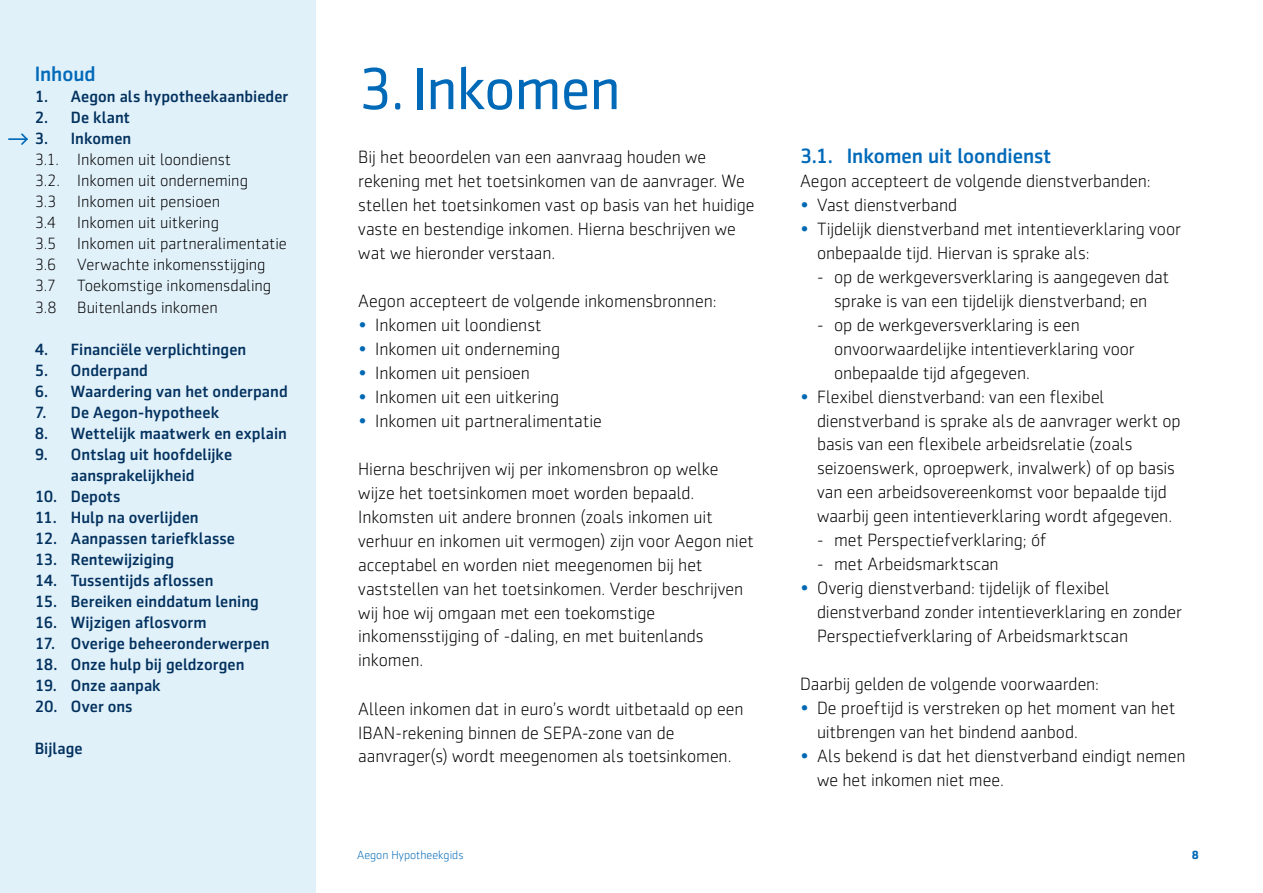
<style>
.page{position:relative;width:1263px;height:893px;background:#fff}
.page>*{position:absolute;margin:0;border:0;box-sizing:border-box;transform-origin:0 0}
.t1{font:60px "Sentico Sans DT";letter-spacing:-.015em;color:#0069b8}
.t2{font:500 21px "Sentico Sans DT";letter-spacing:-.005em;color:#0069b8}
.t3{font:300 18px/24px "Sentico Sans DT";letter-spacing:-.005em;color:#000}
.t4{font:500 16.5px/21px "Sentico Sans DT";color:#03325f;text-align:center}
.t5{font:300 16.5px/21px "Sentico Sans DT";color:#000}
.t6{font:300 12px "Sentico Sans DT";color:#0069b8}
.t7{font:700 12px "Sentico Sans DT";color:#0069b8}
.s1{color:#0069b4}
</style>
<div class="page">
<div style="left:0;top:0;width:316px;height:893px;background:#e1f1fa"></div>
<svg style="left:21px;top:133px;width:6px;height:12px"></svg>
<hr style="left:8px;top:138px;width:20px;height:2px;background:#0069b8">
<p class="t2" style="left:35px;top:63px;width:63px">Inhoud</p>
<p class="t4" style="left:35px;top:86px;width:255px">1. Aegon als hypotheekaanbieder</p>
<p class="t4" style="left:35px;top:107px;width:97px">2. De klant</p>
<p class="t4" style="left:35px;top:128px;width:98px">3. Inkomen</p>
<p class="t5" style="left:35px;top:150px;width:215px">3.1. Inkomen uit loondienst<br>3.2. Inkomen uit onderneming<br>3.3</p>
<p class="t5" style="left:77px;top:192px;width:145px">Inkomen uit pensioen</p>
<p class="t5" style="left:35px;top:213px;width:23px">3.4</p>
<p class="t5" style="left:77px;top:213px;width:143px">Inkomen uit uitkering</p>
<p class="t5" style="left:35px;top:234px;width:23px">3.5</p>
<p class="t5" style="left:77px;top:234px;width:211px">Inkomen uit partneralimentatie</p>
<p class="t5" style="left:35px;top:255px;width:23px">3.6</p>
<p class="t5" style="left:77px;top:255px;width:190px">Verwachte inkomensstijging</p>
<p class="t5" style="left:35px;top:276px;width:23px">3.7</p>
<p class="t5" style="left:35px;top:276px;width:238px;text-indent:43px">Toekomstige inkomensdaling<br>3.8 Buitenlands inkomen</p>
<p class="t4" style="left:35px;top:338px;width:213px">4. Financiële verplichtingen</p>
<p class="t4" style="left:35px;top:359px;width:115px">5. Onderpand</p>
<p class="t4" style="left:35px;top:380px;width:255px">6. Waardering van het onderpand</p>
<p class="t4" style="left:35px;top:401px;width:186px">7. De Aegon-hypotheek</p>
<p class="t4" style="left:35px;top:422px;width:254px">8. Wettelijk maatwerk en explain</p>
<p class="t4" style="left:35px;top:443px;width:199px">9. Ontslag uit hoofdelijke aansprakelijkheid</p>
<p class="t4" style="left:35px;top:485px;width:87px">10. Depots</p>
<p class="t4" style="left:35px;top:506px;width:165px">11. Hulp na overlijden</p>
<p class="t4" style="left:35px;top:527px;width:202px">12. Aanpassen tariefklasse</p>
<p class="t4" style="left:35px;top:548px;width:141px">13. Rentewijziging</p>
<p class="t4" style="left:35px;top:569px;width:180px">14. Tussentijds aflossen</p>
<p class="t4" style="left:35px;top:590px;width:226px">15. Bereiken einddatum lening</p>
<p class="t4" style="left:35px;top:611px;width:173px">16. Wijzigen aflosvorm</p>
<p class="t4" style="left:35px;top:632px;width:236px">17. Overige beheeronderwerpen</p>
<p class="t4" style="left:35px;top:653px;width:211px">18. Onze hulp bij geldzorgen</p>
<p class="t4" style="left:35px;top:674px;width:128px">19. Onze aanpak</p>
<p class="t4" style="left:35px;top:695px;width:99px">20. Over ons</p>
<p class="t4" style="left:35px;top:737px;width:49px">Bijlage</p>
<h1 class="t1" style="left:358px;top:56px;width:264px">3. Inkomen</h1>
<p class="t3" style="left:358px;top:145px;width:398px">Bij het beoordelen van een aanvraag houden we rekening met het toetsinkomen van de aanvrager. We stellen het toetsinkomen vast op basis van het huidige vaste en bestendige inkomen. Hierna beschrijven we wat we hieronder verstaan.</p>
<p class="t3" style="left:358px;top:289px;width:360px">Aegon accepteert de volgende inkomensbronnen:</p>
<p class="t3" style="left:358px;top:313px;width:185px"><span class="s1">•</span> Inkomen uit loondienst</p>
<p class="t3" style="left:358px;top:337px;width:203px"><span class="s1">•</span> Inkomen uit onderneming</p>
<p class="t3" style="left:358px;top:361px;width:173px"><span class="s1">•</span> Inkomen uit pensioen</p>
<p class="t3" style="left:358px;top:385px;width:203px"><span class="s1">•</span> Inkomen uit een uitkering</p>
<p class="t3" style="left:358px;top:409px;width:245px"><span class="s1">•</span> Inkomen uit partneralimentatie</p>
<p class="t3" style="left:358px;top:457px;width:397px">Hierna beschrijven wij per inkomensbron op welke wijze het toetsinkomen moet worden bepaald.<br>Inkomsten uit andere bronnen (zoals inkomen uit verhuur en inkomen uit vermogen) zijn voor Aegon niet acceptabel en worden niet meegenomen bij het vaststellen van het toetsinkomen. Verder beschrijven wij hoe wij omgaan met een toekomstige inkomensstijging of -daling, en met buitenlands inkomen.</p>
<p class="t3" style="left:358px;top:697px;width:387px">Alleen inkomen dat in euro’s wordt uitbetaald op een<br>IBAN-rekening binnen de SEPA-zone van de aanvrager(s) wordt meegenomen als toetsinkomen.</p>
<p class="t2" style="left:800px;top:144px;width:253px">3.1. Inkomen uit loondienst</p>
<p class="t3" style="left:800px;top:169px;width:352px">Aegon accepteert de volgende dienstverbanden:</p>
<p class="t3" style="left:800px;top:193px;width:159px"><span class="s1">•</span> Vast dienstverband</p>
<p class="t3" style="left:817px;top:217px;width:365px;text-indent:-17px"><span class="s1">•</span> Tijdelijk dienstverband met intentieverklaring voor onbepaalde tijd. Hiervan is sprake als:</p>
<p class="t3" style="left:817px;top:265px;width:354px;text-align:center">- op de werkgeversverklaring is aangegeven dat sprake is van een tijdelijk dienstverband; en</p>
<p class="t3" style="left:834px;top:313px;width:302px;text-indent:-17px">- op de werkgeversverklaring is een onvoorwaardelijke intentieverklaring voor onbepaalde tijd afgegeven.</p>
<p class="t3" style="left:817px;top:385px;width:365px;text-indent:-17px"><span class="s1">•</span> Flexibel dienstverband: van een flexibel dienstverband is sprake als de aanvrager werkt op basis van een flexibele arbeidsrelatie (zoals seizoenswerk, oproepwerk, invalwerk) of op basis van een arbeidsovereenkomst voor bepaalde tijd waarbij geen intentieverklaring wordt afgegeven.</p>
<p class="t3" style="left:817px;top:529px;width:231px">- met Perspectiefverklaring; óf</p>
<p class="t3" style="left:817px;top:553px;width:183px">- met Arbeidsmarktscan</p>
<p class="t3" style="left:817px;top:577px;width:366px;text-indent:-17px"><span class="s1">•</span> Overig dienstverband: tijdelijk of flexibel dienstverband zonder intentieverklaring en zonder<br>Perspectiefverklaring of Arbeidsmarktscan</p>
<p class="t3" style="left:800px;top:672px;width:301px">Daarbij gelden de volgende voorwaarden:</p>
<p class="t3" style="left:817px;top:696px;width:360px;text-indent:-17px"><span class="s1">•</span> De proeftijd is verstreken op het moment van het uitbrengen van het bindend aanbod.</p>
<p class="t3" style="left:817px;top:744px;width:370px;text-indent:-17px"><span class="s1">•</span> Als bekend is dat het dienstverband eindigt nemen we het inkomen niet mee.</p>
<p class="t6" style="left:357px;top:848px;width:108px">Aegon Hypotheekgids</p>
<p class="t7" style="left:1192px;top:847px;width:9px">8</p>
</div>
